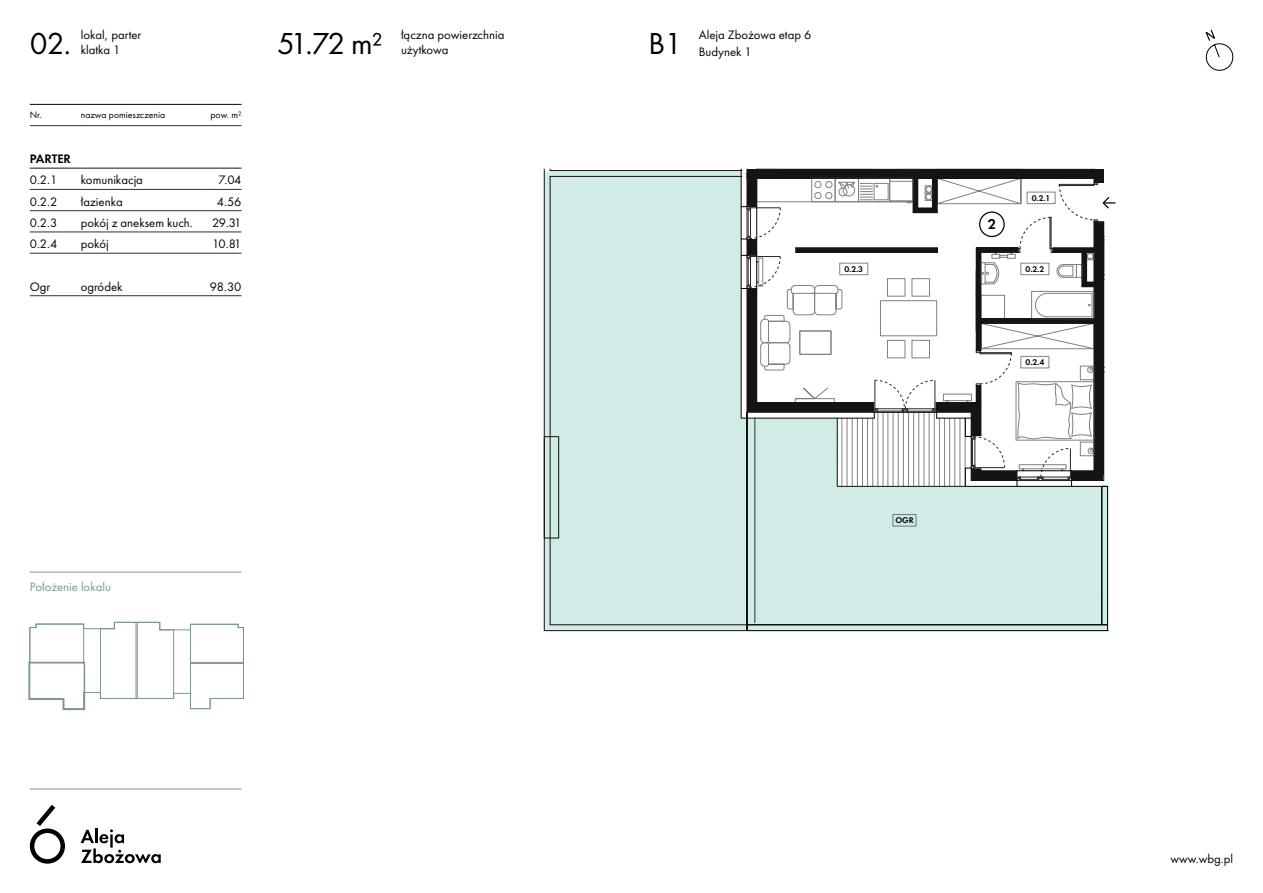
<style>
.page{position:relative;width:1263px;height:893px;background:#fff}
.page>*{position:absolute;margin:0;border:0;box-sizing:border-box;transform-origin:0 0}
.t1{font:31.5px "Futura PT";letter-spacing:-.025em;color:#000}
.t2{font:600 14.7px "Futura PT";color:#000}
.t3{font:12.75px/15px "Futura PT";color:#000}
.t4{font:12.75px "Futura PT";color:#7b959b}
.t5{font:600 12.75px "Futura PT";color:#000}
.t6{font:9.75px "Futura PT";color:#000}
.t7{font:600 8.55px "Futura PT";color:#000}
</style>
<div class="page">
<hr style="left:30px;top:789px;width:212px;height:1px;background:#7b959b">
<svg style="left:1205px;top:30px;width:29px;height:41px"></svg>
<hr style="left:95px;top:828px;width:3px;height:15px;background:#000">
<svg style="left:81px;top:829px;width:80px;height:34px"></svg>
<svg style="left:30px;top:805px;width:35px;height:59px"></svg>
<hr style="left:30px;top:168px;width:51px;height:1px;background:#253245">
<hr style="left:81px;top:168px;width:120px;height:1px;background:#253245">
<hr style="left:201px;top:168px;width:41px;height:1px;background:#253245">
<hr style="left:30px;top:189px;width:51px;height:1px;background:#253245">
<hr style="left:81px;top:189px;width:120px;height:1px;background:#253245">
<hr style="left:201px;top:189px;width:41px;height:1px;background:#253245">
<hr style="left:30px;top:210px;width:51px;height:1px;background:#253245">
<hr style="left:81px;top:210px;width:120px;height:1px;background:#253245">
<hr style="left:201px;top:210px;width:41px;height:1px;background:#253245">
<hr style="left:30px;top:232px;width:51px;height:1px;background:#253245">
<hr style="left:81px;top:232px;width:120px;height:1px;background:#253245">
<hr style="left:201px;top:232px;width:41px;height:1px;background:#253245">
<hr style="left:30px;top:253px;width:51px;height:1px;background:#253245">
<hr style="left:81px;top:253px;width:120px;height:1px;background:#253245">
<hr style="left:201px;top:253px;width:41px;height:1px;background:#253245">
<hr style="left:30px;top:125px;width:51px;height:1px;background:#253245">
<hr style="left:81px;top:125px;width:120px;height:1px;background:#253245">
<hr style="left:201px;top:125px;width:41px;height:1px;background:#253245">
<hr style="left:30px;top:104px;width:51px;height:1px;background:#000">
<hr style="left:81px;top:104px;width:120px;height:1px;background:#000">
<hr style="left:201px;top:104px;width:41px;height:1px;background:#000">
<hr style="left:30px;top:295px;width:51px;height:1px;background:#253245">
<hr style="left:81px;top:295px;width:120px;height:1px;background:#253245">
<hr style="left:201px;top:295px;width:41px;height:1px;background:#253245">
<hr style="left:30px;top:572px;width:212px;height:1px;background:#7b959b">
<svg style="left:28px;top:622px;width:216px;height:89px"></svg>
<svg style="left:740px;top:169px;width:375px;height:462px"></svg>
<hr style="left:544px;top:169px;width:1px;height:462px;background:#141314">
<hr style="left:544px;top:630px;width:203px;height:1px;background:#141314">
<hr style="left:550px;top:170px;width:192px;height:1px;background:#141314">
<svg style="left:544px;top:171px;width:564px;height:459px;fill:#d1ebe6"></svg>
<h1 class="t1" style="left:30px;top:25px;width:43px">02.</h1>
<p class="t3" style="left:81px;top:28px;width:62px">lokal, parter klatka 1</p>
<p class="t6" style="left:30px;top:109px;width:14px">Nr.</p>
<p class="t6" style="left:81px;top:109px;width:86px">nazwa pomieszczenia</p>
<p class="t6" style="left:210px;top:109px;width:33px">pow. m²</p>
<p class="t5" style="left:30px;top:151px;width:43px">PARTER</p>
<p class="t3" style="left:30px;top:172px;width:29px">0.2.1</p>
<p class="t3" style="left:81px;top:172px;width:64px">komunikacja</p>
<p class="t3" style="left:218px;top:172px;width:25px">7.04</p>
<p class="t3" style="left:30px;top:194px;width:29px">0.2.2</p>
<p class="t3" style="left:81px;top:194px;width:43px">łazienka</p>
<p class="t3" style="left:217px;top:194px;width:26px">4.56</p>
<p class="t3" style="left:30px;top:215px;width:29px">0.2.3</p>
<p class="t3" style="left:81px;top:215px;width:114px">pokój z aneksem kuch.</p>
<p class="t3" style="left:212px;top:215px;width:31px">29.31</p>
<p class="t3" style="left:30px;top:236px;width:29px">0.2.4</p>
<p class="t3" style="left:81px;top:236px;width:29px">pokój</p>
<p class="t3" style="left:212px;top:236px;width:31px">10.81</p>
<p class="t3" style="left:30px;top:279px;width:22px">Ogr</p>
<p class="t3" style="left:81px;top:279px;width:43px">ogródek</p>
<p class="t3" style="left:210px;top:279px;width:33px">98.30</p>
<h1 class="t1" style="left:277px;top:25px;width:107px">51.72 m²</h1>
<p class="t3" style="left:401px;top:28px;width:105px">łączna powierzchnia</p>
<p class="t3" style="left:401px;top:43px;width:49px">użytkowa</p>
<p class="t4" style="left:30px;top:579px;width:83px">Położenie lokalu</p>
<h1 class="t1" style="left:648px;top:25px;width:35px">B1</h1>
<p class="t3" style="left:699px;top:28px;width:114px">Aleja Zbożowa etap 6</p>
<p class="t3" style="left:699px;top:44px;width:54px">Budynek 1</p>
<p class="t7" style="left:844px;top:263px;width:20px">0.2.3</p>
<p class="t7" style="left:895px;top:515px;width:20px">OGR</p>
<p class="t2" style="left:988px;top:215px;width:10px">2</p>
<p class="t7" style="left:1032px;top:192px;width:20px">0.2.1</p>
<p class="t7" style="left:1025px;top:263px;width:20px">0.2.2</p>
<p class="t7" style="left:1025px;top:357px;width:20px">0.2.4</p>
<p class="t3" style="left:1170px;top:852px;width:64px">www.wbg.pl</p>
</div>
